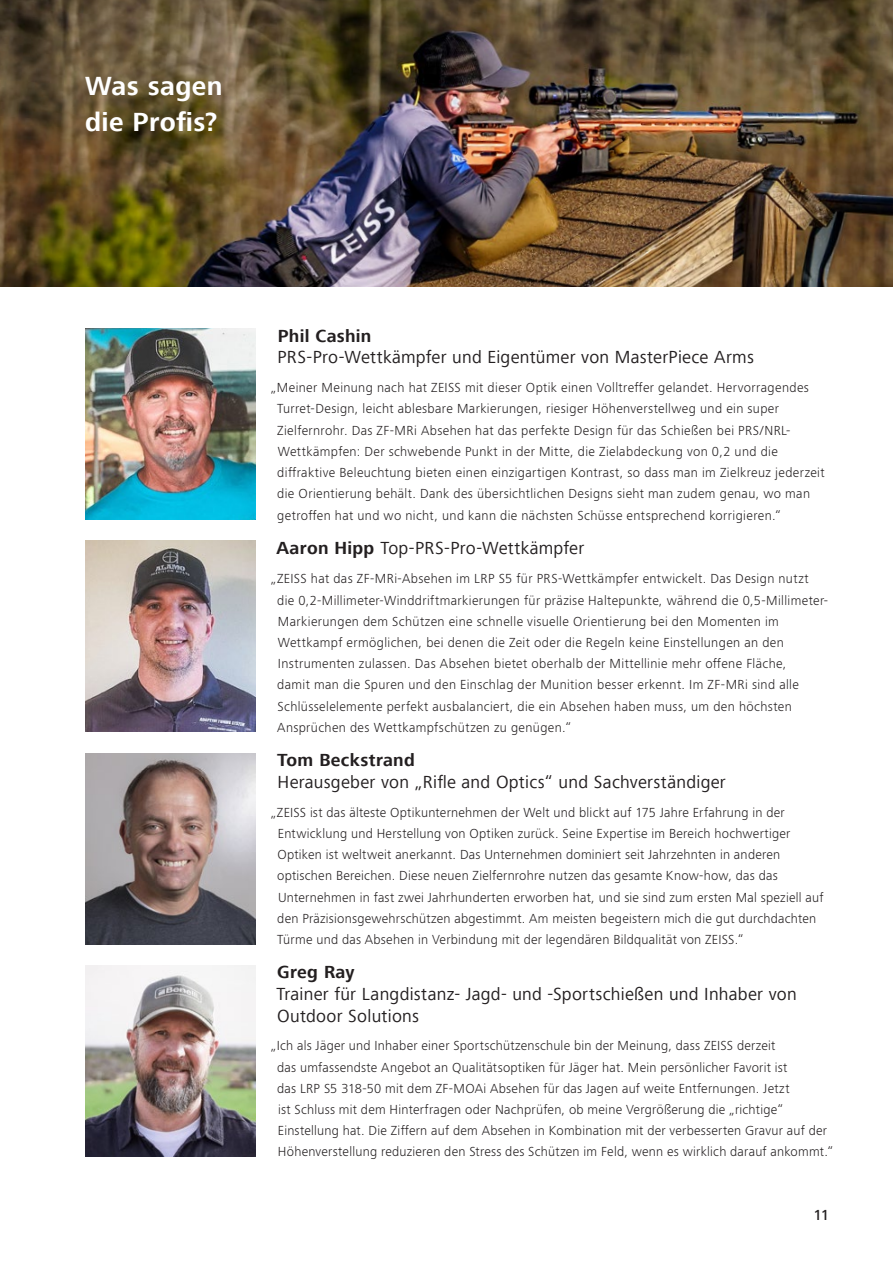
<style>
.page{position:relative;width:893px;height:1263px;background:#fff}
.page>*{position:absolute;margin:0;border:0;box-sizing:border-box;transform-origin:0 0}
.t1{font:700 27px/36px "ZEISS Frutiger Next W1 G";letter-spacing:.015em;color:#fff}
.t2{font:18px/21.6px "ZEISS Frutiger Next W1 G";letter-spacing:.015em;color:#231f20}
.t3{font:700 18px "ZEISS Frutiger Next W1 G";letter-spacing:.015em;color:#231f20}
.t4{font:500 15px "ZEISS Frutiger Next W1 G";color:#231f20}
.t5{font:300 13.5px/21.1px "ZEISS Frutiger Next W1 G";letter-spacing:.025em;color:#231f20}
.s1{font-weight:700}
</style>
<div class="page">
<img style="left:0;top:0;width:893px;height:286px">
<img style="left:85px;top:329px;width:170px;height:191px">
<img style="left:85px;top:541px;width:170px;height:191px">
<img style="left:85px;top:753px;width:170px;height:191px">
<img style="left:85px;top:965px;width:170px;height:191px">
<h1 class="t1" style="left:85px;top:69px;width:139px">Was sagen die Profis?</h1>
<h2 class="t3" style="left:278px;top:325px;width:95px">Phil Cashin</h2>
<h2 class="t2" style="left:278px;top:347px;width:478px">PRS-Pro-Wettkämpfer und Eigentümer von MasterPiece Arms</h2>
<p class="t5" style="left:277px;top:376px;width:549px;text-indent:-6px">„Meiner Meinung nach hat ZEISS mit dieser Optik einen Volltreffer gelandet. Hervorragendes Turret-Design, leicht ablesbare Markierungen, riesiger Höhenverstellweg und ein super Zielfernrohr. Das ZF-MRi Absehen hat das perfekte Design für das Schießen bei PRS/NRL-Wettkämpfen: Der schwebende Punkt in der Mitte, die Zielabdeckung von 0,2 und die diffraktive Beleuchtung bieten einen einzigartigen Kontrast, so dass man im Zielkreuz jederzeit die Orientierung behält. Dank des übersichtlichen Designs sieht man zudem genau, wo man getroffen hat und wo nicht, und kann die nächsten Schüsse entsprechend korrigieren.“</p>
<h2 class="t2" style="left:277px;top:538px;width:309px"><span class="s1">Aaron Hipp</span> Top-PRS-Pro-Wettkämpfer</h2>
<p class="t5" style="left:277px;top:567px;width:553px;text-indent:-6px">„ZEISS hat das ZF-MRi-Absehen im LRP S5 für PRS-Wettkämpfer entwickelt. Das Design nutzt die 0,2-Millimeter-Winddriftmarkierungen für präzise Haltepunkte, während die 0,5-Millimeter-Markierungen dem Schützen eine schnelle visuelle Orientierung bei den Momenten im Wettkampf ermöglichen, bei denen die Zeit oder die Regeln keine Einstellungen an den Instrumenten zulassen. Das Absehen bietet oberhalb der Mittellinie mehr offene Fläche,<br>damit man die Spuren und den Einschlag der Munition besser erkennt. Im ZF-MRi sind alle Schlüsselelemente perfekt ausbalanciert, die ein Absehen haben muss, um den höchsten Ansprüchen des Wettkampfschützen zu genügen.“</p>
<h2 class="t3" style="left:277px;top:750px;width:139px">Tom Beckstrand</h2>
<h2 class="t2" style="left:278px;top:771px;width:450px">Herausgeber von „Rifle and Optics“ und Sachverständiger</h2>
<p class="t5" style="left:277px;top:801px;width:548px;text-indent:-6px">„ZEISS ist das älteste Optikunternehmen der Welt und blickt auf 175 Jahre Erfahrung in der Entwicklung und Herstellung von Optiken zurück. Seine Expertise im Bereich hochwertiger Optiken ist weltweit anerkannt. Das Unternehmen dominiert seit Jahrzehnten in anderen optischen Bereichen. Diese neuen Zielfernrohre nutzen das gesamte Know-how, das das Unternehmen in fast zwei Jahrhunderten erworben hat, und sie sind zum ersten Mal speziell auf den Präzisionsgewehrschützen abgestimmt. Am meisten begeistern mich die gut durchdachten Türme und das Absehen in Verbindung mit der legendären Bildqualität von ZEISS.“</p>
<h2 class="t3" style="left:277px;top:962px;width:79px">Greg Ray</h2>
<h2 class="t2" style="left:276px;top:984px;width:522px">Trainer für Langdistanz- Jagd- und -Sportschießen und Inhaber von<br>Outdoor Solutions</h2>
<p class="t5" style="left:277px;top:1034px;width:557px;text-indent:-7px">„Ich als Jäger und Inhaber einer Sportschützenschule bin der Meinung, dass ZEISS derzeit<br>das umfassendste Angebot an Qualitätsoptiken für Jäger hat. Mein persönlicher Favorit ist<br>das LRP S5 318-50 mit dem ZF-MOAi Absehen für das Jagen auf weite Entfernungen. Jetzt<br>ist Schluss mit dem Hinterfragen oder Nachprüfen, ob meine Vergrößerung die „richtige“ Einstellung hat. Die Ziffern auf dem Absehen in Kombination mit der verbesserten Gravur auf der Höhenverstellung reduzieren den Stress des Schützen im Feld, wenn es wirklich darauf ankommt.“</p>
<p class="t4" style="left:813px;top:1206px;width:17px">11</p>
</div>
